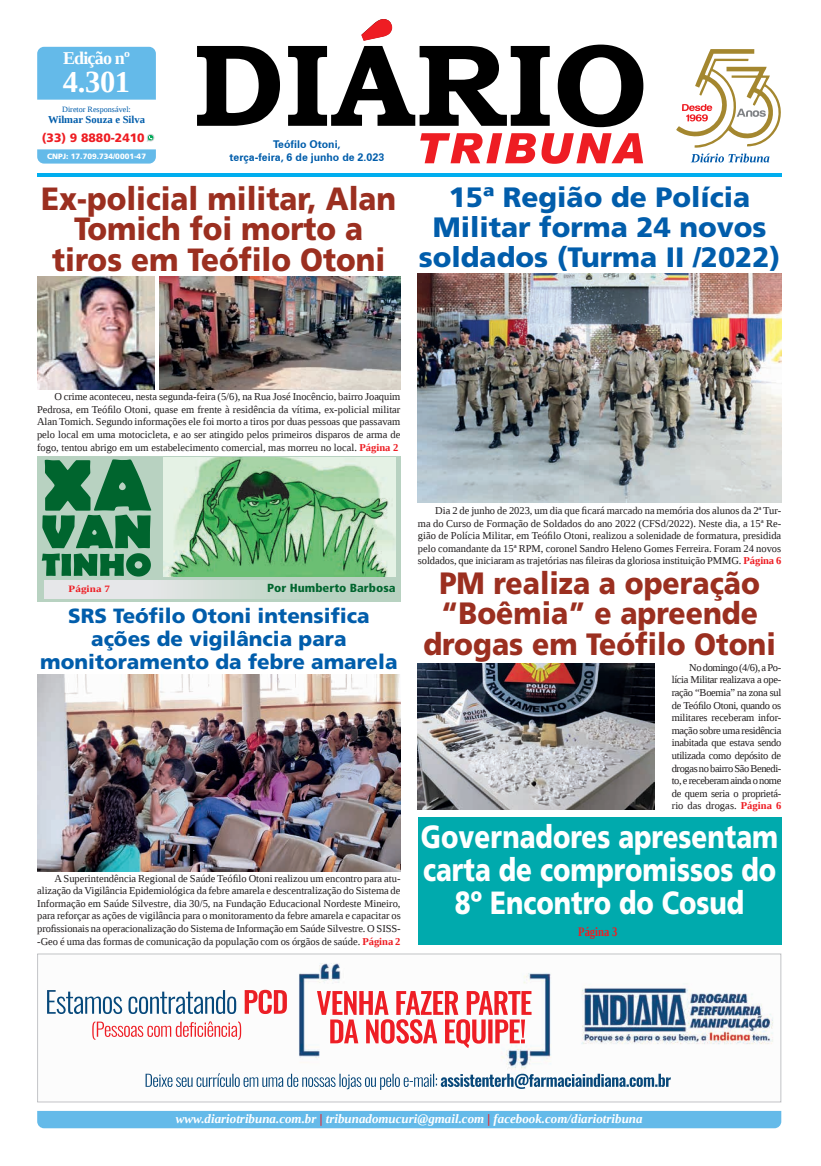
<style>
.page{position:relative;width:821px;height:1166px;background:#fff}
.page>*{position:absolute;margin:0;border:0;box-sizing:border-box;transform-origin:0 0}
.t1{font:900 32.2px/30.2px "Frutiger LT Std";color:#9b2f20;text-align:center;scale:.92 1}
.t2{font:900 32.11px/33.1px "Frutiger LT Std";color:#fff;text-align:center;scale:.81 1}
.t3{font:900 30.89px/30.2px "Frutiger LT Std";color:#9b2f20;text-align:center;scale:.92 1}
.t4{font:700 30.45px "Liberation Serif";color:#fff}
.t5{font:900 28px/29.8px "Frutiger LT Std";color:#015dab;text-align:center}
.t6{font:900 20.56px/23.2px "Frutiger LT Std";color:#015dab;text-align:center}
.t7{font:700 18.03px "Liberation Serif";letter-spacing:-.045em;color:#fff}
.t8{font:italic 700 12.95px "Liberation Serif";color:#fff}
.t9{font:700 12.95px "Liberation Serif";letter-spacing:.005em;color:#ee1d23;scale:.81 1}
.t10{font:900 12.16px "Frutiger LT Std";color:#ee1d23}
.t11{font:900 condensed 11.72px "Frutiger LT Std";color:#00652e;scale:1.08 1}
.t12{font:700 10.67px/12.6px "Zurich BT";color:#015dab;text-align:center}
.t13{font:700 10.59px "Liberation Serif";color:#015dab}
.t14{font:10.5px/12.6px "Liberation Serif";color:#231f20;text-align:justify}
.t15{font:700 9.71px "Liberation Serif";letter-spacing:.01em;color:#ee1d23;scale:1.13 1}
.t16{font:8.14px "Liberation Serif";color:#015dab}
.t17{font:900 7.7px "Frutiger LT Std";color:#fff}
.s1{font-weight:700;color:#ee1d23}
.s2{color:#ee1d23}
</style>
<div class="page">
<div style="left:37px;top:1111px;width:744px;height:17px;background:#64bae9"></div>
<svg style="left:37px;top:456px;width:363px;height:145px;background:#b9d3c1"></svg>
<svg style="left:400px;top:581px;width:1px;height:17px"></svg>
<div style="left:44px;top:581px;width:356px;height:17px;background:linear-gradient(to right,#f0ecf1,#b1cfbb)"></div>
<svg style="left:42px;top:459px;width:109px;height:117px;background:#438c63"></svg>
<img style="left:164px;top:458px;width:232px;height:118px">
<hr style="left:37px;top:174px;width:744px;height:3px;background:#00aeef">
<svg style="left:197px;top:26px;width:446px;height:101px"></svg>
<svg style="left:361px;top:19px;width:31px;height:22px"></svg>
<svg style="left:420px;top:133px;width:223px;height:31px"></svg>
<svg style="left:691px;top:154px;width:78px;height:8px"></svg>
<svg style="left:676px;top:49px;width:105px;height:99px"></svg>
<div style="left:37px;top:47px;width:119px;height:53px;background:#64bae9"></div>
<svg style="left:37px;top:149px;width:119px;height:15px;background:#6ebeea"></svg>
<svg style="left:147px;top:134px;width:7px;height:8px"></svg>
<svg style="left:37px;top:953px;width:744px;height:149px"></svg>
<div style="left:418px;top:817px;width:363px;height:127px;background:#00aaad"></div>
<img style="left:418px;top:273px;width:363px;height:229px">
<img style="left:37px;top:674px;width:364px;height:197px">
<img style="left:418px;top:663px;width:236px;height:146px">
<img style="left:160px;top:276px;width:240px;height:113px">
<img style="left:37px;top:276px;width:117px;height:113px">
<h3 class="t7" style="left:63px;top:45px;width:68px">Edição nº</h3>
<h3 class="t4" style="left:63px;top:61px;width:69px">4.301</h3>
<p class="t16" style="left:62px;top:104px;width:70px">Diretor Responsável:</p>
<p class="t13" style="left:48px;top:112px;width:99px">Wilmar Souza e Silva</p>
<p class="t10" style="left:42px;top:130px;width:104px">(33) 9 8880-2410</p>
<p class="t17" style="left:47px;top:151px;width:100px">CNPJ: 17.709.734/0001-47</p>
<p class="t12" style="left:229px;top:138px;width:156px">Teófilo Otoni,<br>terça-feira, 6 de junho de 2.023</p>
<h1 class="t1" style="left:41px;top:184px;width:387px">Ex-policial militar, Alan<br>Tomich foi morto a tiros em Teófilo Otoni</h1>
<h3 class="t5" style="left:419px;top:182px;width:363px">15ª Região de Polícia<br>Militar forma 24 novos soldados (Turma II /2022)</h3>
<p class="t14" style="left:37px;top:390px;width:365px;text-indent:17px">O crime aconteceu, nesta segunda-feira (5/6), na Rua José Inocêncio, bairro Joaquim Pedrosa, em Teófilo Otoni, quase em frente à residência da vítima, ex-policial militar Alan Tomich. Segundo informações ele foi morto a tiros por duas pessoas que passavam pelo local em uma motocicleta, e ao ser atingido pelos primeiros disparos de arma de fogo, tentou abrigo em um estabelecimento comercial, mas morreu no local. <span class="s1">Página 2</span></p>
<p class="t15" style="left:69px;top:582px;width:38px">Página 7</p>
<p class="t11" style="left:267px;top:581px;width:120px">Por Humberto Barbosa</p>
<h3 class="t6" style="left:40px;top:604px;width:359px">SRS Teófilo Otoni intensifica ações de vigilância para monitoramento da febre amarela</h3>
<p class="t14" style="left:37px;top:872px;width:365px;text-indent:17px">A Superintendência Regional de Saúde Teófilo Otoni realizou um encontro para atu&shy;alização da Vigilância Epidemiológica da febre amarela e descentralização do Sistema de Informação em Saúde Silvestre, dia 30/5, na Fundação Educacional Nordeste Mineiro, para reforçar as ações de vigilância para o monitoramento da febre amarela e capacitar os profissionais na operacionalização do Sistema de Informação em Saúde Silvestre. O SISS--Geo é uma das formas de comunicação da população com os órgãos de saúde. <span class="s1">Página 2</span></p>
<p class="t14" style="left:418px;top:504px;width:365px;text-indent:17px">Dia 2 de junho de 2023, um dia que ficará marcado na memória dos alunos da 2ª Tur&shy;ma do Curso de Formação de Soldados do ano 2022 (CFSd/2022). Neste dia, a 15ª Re&shy;gião de Polícia Militar, em Teófilo Otoni, realizou a solenidade de formatura, presidida pelo comandante da 15ª RPM, coronel Sandro Heleno Gomes Ferreira. Foram 24 novos soldados, que iniciaram as trajetórias nas fileiras da gloriosa instituição PMMG. <span class="s1">Página 6</span></p>
<h3 class="t3" style="left:423px;top:568px;width:385px">PM realiza a operação “Boêmia” e apreende drogas em Teófilo Otoni</h3>
<p class="t14" style="left:672px;top:661px;width:111px;text-indent:17px">No domingo (4/6), a Po&shy;lícia Militar realizava a ope&shy;ração “Boemia” na zona sul de Teófilo Otoni, quando os militares receberam infor&shy;mação sobre uma residência inabitada que estava sendo utilizada como depósito de drogas no bairro São Benedi&shy;to, e receberam ainda o nome de quem seria o proprietá&shy;rio das drogas. <span class="s1">Página 6</span></p>
<h2 class="t2" style="left:421px;top:820px;width:443px">Governadores apresentam carta de compromissos do<br>8º Encontro do Cosud</h2>
<p class="t9" style="left:578px;top:923px;width:50px">Página 3</p>
<p class="t8" style="left:176px;top:1110px;width:468px">www.diariotribuna.com.br <span class="s2">|</span> tribunadomucuri@gmail.com <span class="s2">|</span> facebook.com/diariotribuna</p>
</div>
